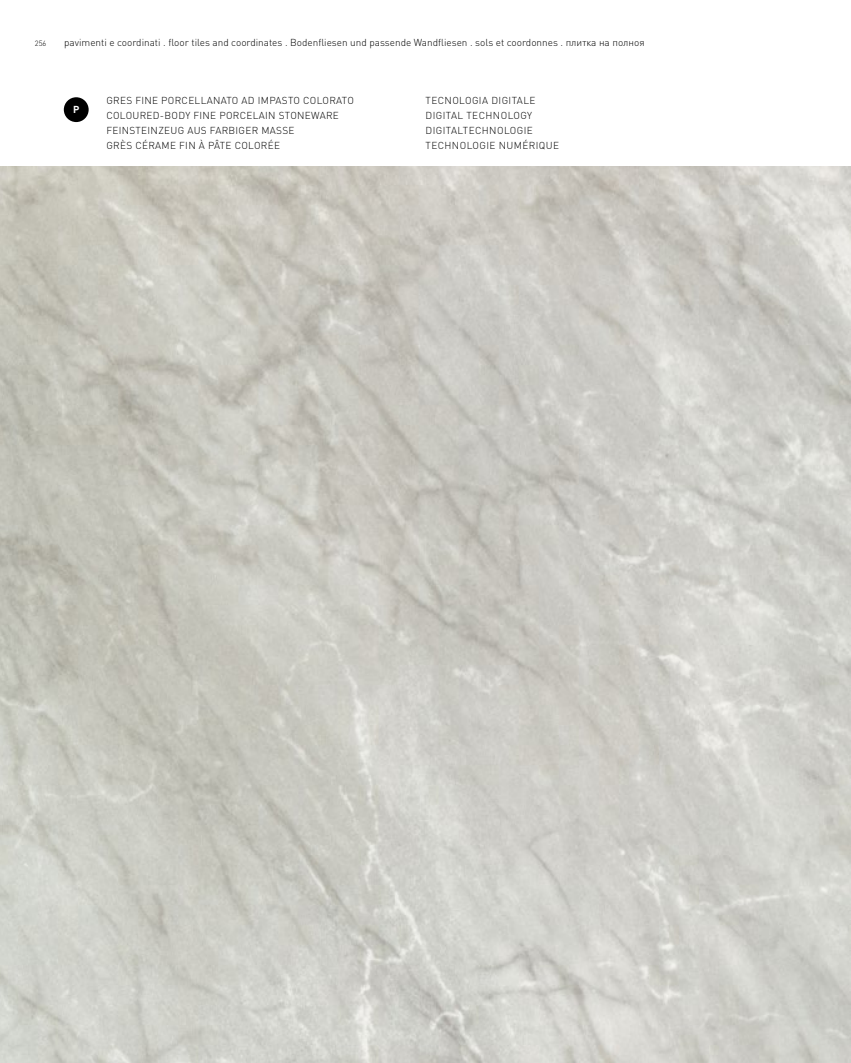
<style>
.page{position:relative;width:851px;height:1063px;background:#fff}
.page>*{position:absolute;margin:0;border:0;box-sizing:border-box;transform-origin:0 0}
.t1{font:300 10px/15px "DIN Pro";letter-spacing:.03em;color:#000}
.t2{font:300 10px "DIN Pro";color:#000}
.t3{font:700 10px "DIN Pro";color:#fff}
.t4{font:300 7.5px "DIN Pro";color:#000}
</style>
<div class="page">
<div style="left:64px;top:97px;width:25px;height:25px;background:#000;border-radius:50%"></div>
<p class="t4" style="left:35px;top:38px;width:13px">256</p>
<p class="t2" style="left:64px;top:36px;width:582px">pavimenti e coordinati . floor tiles and coordinates . Bodenfliesen und passende Wandfliesen . sols et coordonnes . плитка на полноя</p>
<p class="t3" style="left:73px;top:103px;width:8px">P</p>
<p class="t1" style="left:106px;top:92px;width:249px">GRES FINE PORCELLANATO AD IMPASTO COLORATO COLOURED-BODY FINE PORCELAIN STONEWARE FEINSTEINZEUG AUS FARBIGER MASSE<br>GRÈS CÉRAME FIN À PÂTE COLORÉE</p>
<p class="t1" style="left:425px;top:93px;width:135px">TECNOLOGIA DIGITALE<br>DIGITAL TECHNOLOGY<br>DIGITALTECHNOLOGIE<br>TECHNOLOGIE NUMÉRIQUE</p>
</div>
